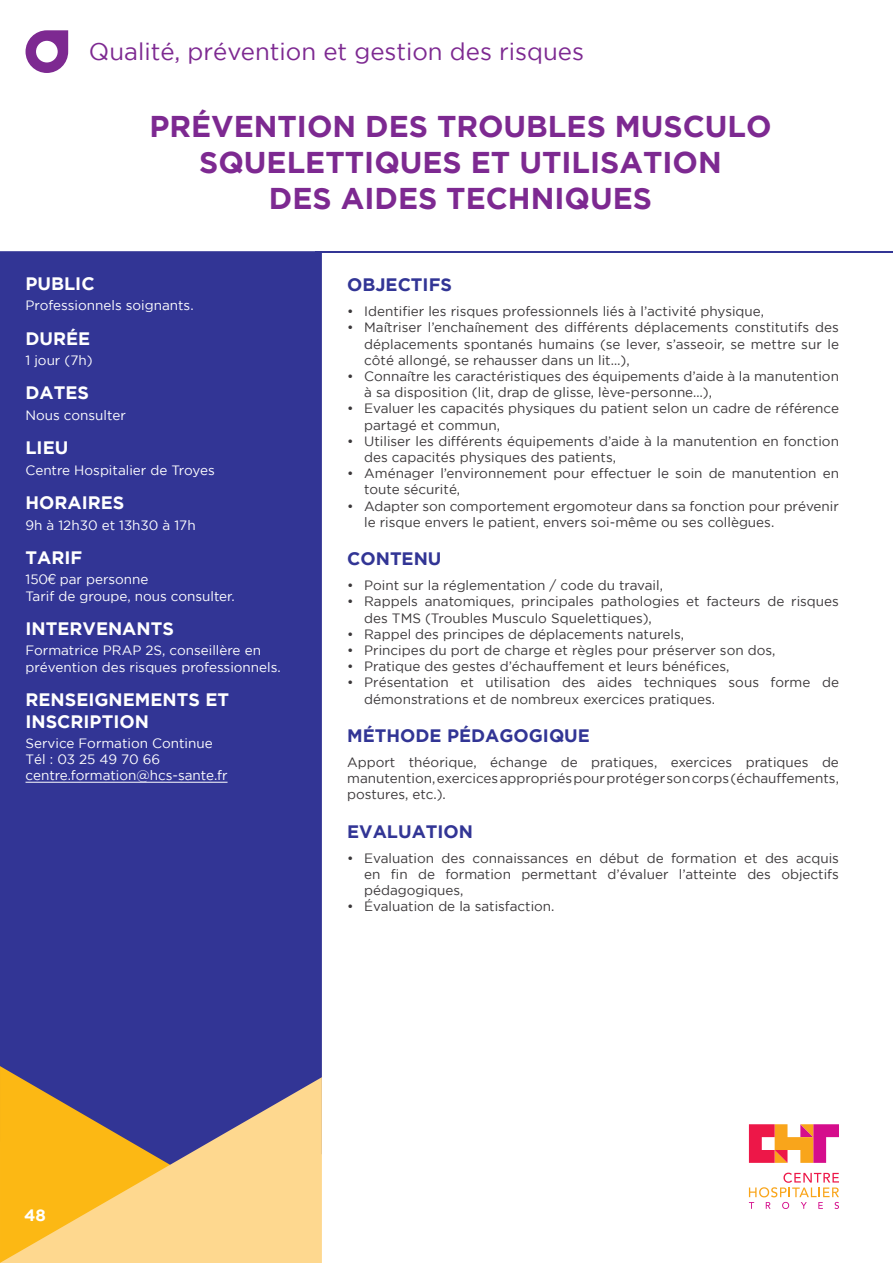
<style>
.page{position:relative;width:893px;height:1263px;background:#fff}
.page>*{position:absolute;margin:0;border:0;box-sizing:border-box;transform-origin:0 0}
.Titre_formation{font:700 30px/36px "Gotham";color:#7d2991;text-align:center}
.t1{font:24px "Gotham";color:#7d2991}
.Titre_blanc_gauche{font:700 18px/21.6px "Gotham";color:#fff}
.Titre_bleu{font:700 18px "Gotham";color:#323595}
.t2{font:700 16.5px "Gotham";color:#fff}
.t3{font:13.5px/16.2px "Gotham";color:#3a3739}
.Texte_blanc_gauche{font:13.5px/16.2px "Gotham";color:#fff}
.s1{font-family:"Te X Gyre Adventor"}
</style>
<div class="page">
<div style="left:0;top:251px;width:322px;height:826px;background:#323595"></div>
<svg style="left:26px;top:30px;width:42px;height:43px"></svg>
<div style="left:0;top:1066px;width:172px;height:11px;background:#323595"></div>
<svg style="left:0;top:1077px;width:322px;height:186px;background:#d0aa6b"></svg>
<hr style="left:316px;top:251px;width:577px;height:2px;background:#323595">
<hr style="left:26px;top:782px;width:202px;height:1px;background:#fff">
<svg style="left:749px;top:1172px;width:90px;height:37px"></svg>
<svg style="left:749px;top:1124px;width:90px;height:39px"></svg>
<h2 class="t1" style="left:89px;top:39px;width:497px">Qualité, prévention et gestion des risques</h2>
<p class="Titre_formation" style="left:149px;top:108px;width:624px">PRÉVENTION DES TROUBLES MUSCULO<br>SQUELETTIQUES ET UTILISATION<br>DES AIDES TECHNIQUES</p>
<p class="Titre_blanc_gauche" style="left:26px;top:272px;width:71px">PUBLIC</p>
<p class="Texte_blanc_gauche" style="left:26px;top:297px;width:170px">Professionnels soignants.</p>
<p class="Titre_blanc_gauche" style="left:26px;top:327px;width:66px">DURÉE</p>
<p class="Texte_blanc_gauche" style="left:26px;top:352px;width:69px">1 jour (7h)</p>
<p class="Titre_blanc_gauche" style="left:26px;top:382px;width:65px">DATES</p>
<p class="Texte_blanc_gauche" style="left:26px;top:407px;width:102px">Nous consulter</p>
<p class="Titre_blanc_gauche" style="left:26px;top:437px;width:44px">LIEU</p>
<p class="Texte_blanc_gauche" style="left:26px;top:462px;width:191px">Centre Hospitalier de Troyes</p>
<p class="Titre_blanc_gauche" style="left:26px;top:491px;width:100px">HORAIRES</p>
<p class="Texte_blanc_gauche" style="left:26px;top:516px;width:172px">9h à 12h30 et 13h30 à 17h</p>
<p class="Titre_blanc_gauche" style="left:26px;top:546px;width:58px">TARIF</p>
<p class="Texte_blanc_gauche" style="left:26px;top:571px;width:125px">150<span class="s1">€</span> par personne</p>
<p class="Texte_blanc_gauche" style="left:26px;top:587px;width:211px">Tarif de groupe, nous consulter.</p>
<p class="Titre_blanc_gauche" style="left:26px;top:617px;width:150px">INTERVENANTS</p>
<p class="Texte_blanc_gauche" style="left:26px;top:642px;width:257px">Formatrice PRAP 2S, conseillère en prévention des risques professionnels.</p>
<p class="Titre_blanc_gauche" style="left:26px;top:688px;width:205px">RENSEIGNEMENTS ET<br>INSCRIPTION</p>
<p class="Texte_blanc_gauche" style="left:26px;top:735px;width:189px">Service Formation Continue</p>
<p class="Texte_blanc_gauche" style="left:26px;top:751px;width:136px">Tél : 03 25 49 70 66</p>
<p class="Texte_blanc_gauche" style="left:26px;top:767px;width:204px">centre.formation@hcs-sante.fr</p>
<p class="Titre_bleu" style="left:347px;top:275px;width:106px">OBJECTIFS</p>
<p class="t3" style="left:347px;top:303px;width:418px">• Identifier les risques professionnels liés à l’activité physique,</p>
<p class="t3" style="left:364px;top:319px;width:476px;text-align:justify;text-indent:-17px">• Maîtriser l’enchaînement des différents déplacements constitutifs des déplacements spontanés humains (se lever, s’asseoir, se mettre sur le côté allongé, se rehausser dans un lit…),</p>
<p class="t3" style="left:364px;top:368px;width:476px;text-indent:-17px">• Connaître les caractéristiques des équipements d’aide à la manutention à sa disposition (lit, drap de glisse, lève-personne…),</p>
<p class="t3" style="left:364px;top:400px;width:476px;text-indent:-17px">• Evaluer les capacités physiques du patient selon un cadre de référence partagé et commun,</p>
<p class="t3" style="left:364px;top:433px;width:476px;text-indent:-17px">• Utiliser les différents équipements d’aide à la manutention en fonction des capacités physiques des patients,</p>
<p class="t3" style="left:364px;top:465px;width:476px;text-indent:-17px">• Aménager l’environnement pour effectuer le soin de manutention en toute sécurité,</p>
<p class="t3" style="left:364px;top:497px;width:476px;text-indent:-17px">• Adapter son comportement ergomoteur dans sa fonction pour prévenir le risque envers le patient, envers soi-même ou ses collègues.</p>
<p class="Titre_bleu" style="left:347px;top:549px;width:96px">CONTENU</p>
<p class="t3" style="left:347px;top:577px;width:317px">• Point sur la réglementation / code du travail,</p>
<p class="t3" style="left:364px;top:593px;width:476px;text-indent:-17px">• Rappels anatomiques, principales pathologies et facteurs de risques des TMS (Troubles Musculo Squelettiques),</p>
<p class="t3" style="left:347px;top:626px;width:338px">• Rappel des principes de déplacements naturels,</p>
<p class="t3" style="left:347px;top:642px;width:430px">• Principes du port de charge et règles pour préserver son dos,</p>
<p class="t3" style="left:347px;top:658px;width:384px">• Pratique des gestes d’échauffement et leurs bénéfices,</p>
<p class="t3" style="left:364px;top:674px;width:476px;text-indent:-17px">• Présentation et utilisation des aides techniques sous forme de démonstrations et de nombreux exercices pratiques.</p>
<p class="Titre_bleu" style="left:347px;top:725px;width:244px">MÉTHODE PÉDAGOGIQUE</p>
<p class="t3" style="left:347px;top:754px;width:493px;text-align:justify">Apport théorique, échange de pratiques, exercices pratiques de manutention, exercices appropriés pour protéger son corps (échauffements, postures, etc.).</p>
<p class="Titre_bleu" style="left:347px;top:821px;width:127px">EVALUATION</p>
<p class="t3" style="left:364px;top:849px;width:476px;text-align:justify;text-indent:-17px">• Evaluation des connaissances en début de formation et des acquis en fin de formation permettant d’évaluer l’atteinte des objectifs pédagogiques,</p>
<p class="t3" style="left:347px;top:898px;width:209px">• Évaluation de la satisfaction.</p>
<p class="t2" style="left:24px;top:1205px;width:23px">48</p>
</div>
